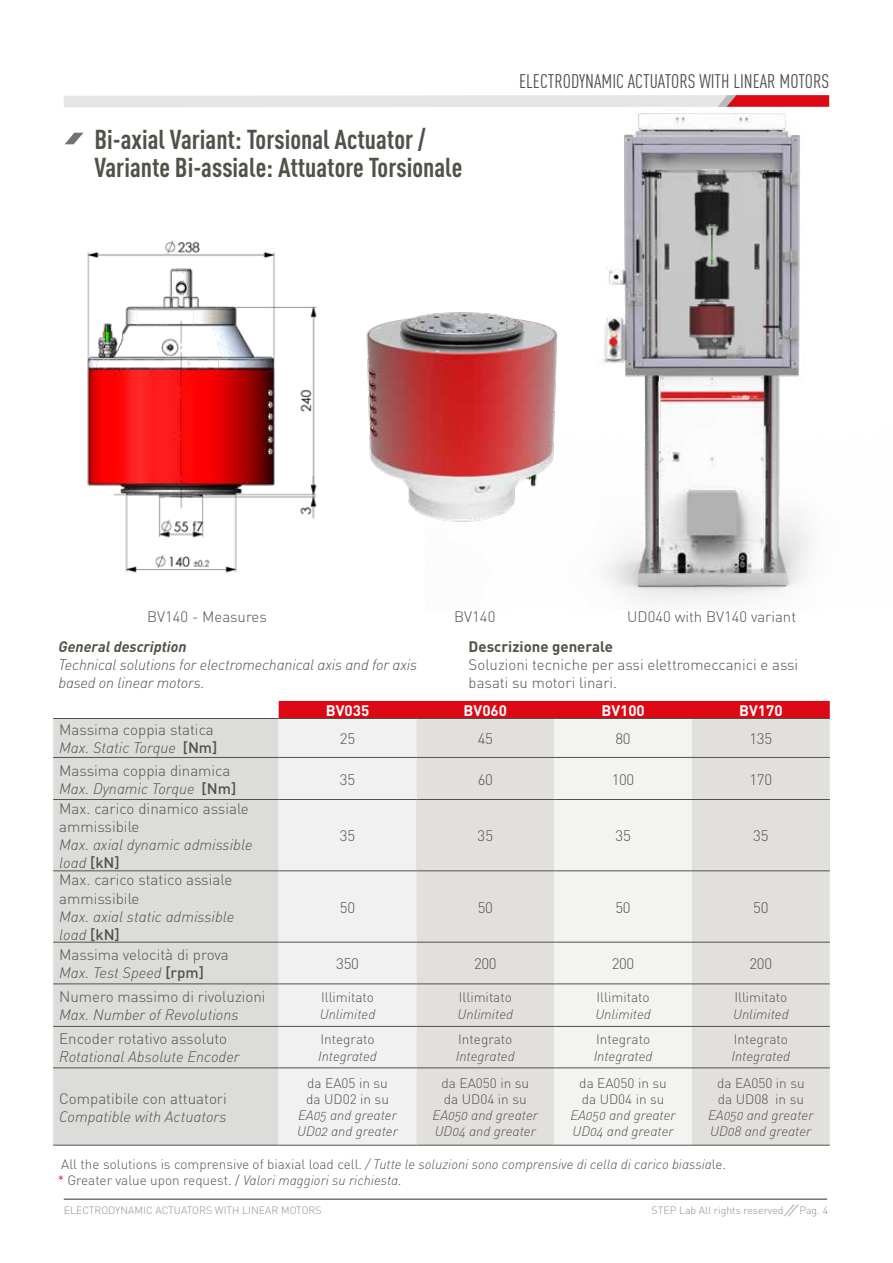
<style>
.page{position:relative;width:893px;height:1263px;background:#fff}
.page>*{position:absolute;margin:0;border:0;box-sizing:border-box;transform-origin:0 0}
.t1{font:700 27px/28.5px "DIN Cond";color:#525149}
.t2{font:19.5px "DIN Cond";color:#525149}
.t3{font:300 15px/18px "DIN";color:#525149}
.t4{font:15px/18px "DIN Light Italic Alt";color:#525149}
.t5{font:700 15px "DIN";color:#fff}
.t6{font:700 15px "DIN";color:#525149}
.t7{font:italic 700 15px "DIN";color:#525149}
.t8{font:13.5px/16.2px "DIN Light Italic Alt";color:#525149}
.t9{font:300 13.5px/16.2px "DIN";color:#525149}
.t10{font:300 10.5px "DIN";color:#908f8f}
.s1{font-family:"DIN";font-weight:500}
.s2{font-family:"DIN";font-weight:300}
.s3{font-family:"DIN";font-weight:300;color:#dc0814}
</style>
<div class="page">
<hr style="left:64px;top:1198px;width:763px;height:2px;background:#747373">
<svg style="left:64px;top:95px;width:361px;height:13px"></svg>
<svg style="left:784px;top:1204px;width:15px;height:12px"></svg>
<svg style="left:65px;top:133px;width:18px;height:11px"></svg>
<img style="left:87px;top:240px;width:188px;height:333px">
<img style="left:254px;top:267px;width:171px;height:291px">
<img style="left:425px;top:95px;width:405px;height:507px">
<div style="left:279px;top:701px;width:551px;height:17px;background:#dc0814"></div>
<div style="left:53px;top:719px;width:226px;height:426px;background:#dcdcdb"></div>
<div style="left:279px;top:719px;width:137px;height:426px;background:#f1f1f1"></div>
<div style="left:416px;top:719px;width:138px;height:426px;background:#e1e0dd"></div>
<div style="left:554px;top:719px;width:138px;height:426px;background:#f3f3f2"></div>
<div style="left:692px;top:719px;width:138px;height:426px;background:#e1e0dd"></div>
<div style="left:416px;top:799px;width:138px;height:72px;background:#e1e0dd"></div>
<div style="left:554px;top:799px;width:138px;height:72px;background:#f3f3f2"></div>
<div style="left:692px;top:799px;width:138px;height:72px;background:#e1e0dd"></div>
<hr style="left:53px;top:718px;width:226px;height:1px;background:#525149">
<hr style="left:279px;top:718px;width:137px;height:1px;background:#525149">
<hr style="left:53px;top:757px;width:226px;height:1px;background:#525149">
<hr style="left:279px;top:757px;width:137px;height:1px;background:#525149">
<hr style="left:53px;top:799px;width:226px;height:1px;background:#525149">
<hr style="left:279px;top:799px;width:137px;height:1px;background:#525149">
<hr style="left:53px;top:870px;width:226px;height:1px;background:#525149">
<hr style="left:279px;top:870px;width:137px;height:1px;background:#525149">
<hr style="left:53px;top:942px;width:226px;height:1px;background:#525149">
<hr style="left:279px;top:942px;width:137px;height:1px;background:#525149">
<hr style="left:53px;top:983px;width:226px;height:1px;background:#525149">
<hr style="left:279px;top:983px;width:137px;height:1px;background:#525149">
<hr style="left:53px;top:1067px;width:226px;height:1px;background:#525149">
<hr style="left:279px;top:1067px;width:137px;height:1px;background:#525149">
<hr style="left:53px;top:1145px;width:226px;height:1px;background:#525149">
<hr style="left:279px;top:1145px;width:137px;height:1px;background:#525149">
<hr style="left:53px;top:1026px;width:226px;height:1px;background:#525149">
<hr style="left:279px;top:1026px;width:137px;height:1px;background:#525149">
<hr style="left:554px;top:718px;width:138px;height:1px;background:#525149">
<hr style="left:554px;top:757px;width:138px;height:1px;background:#525149">
<hr style="left:554px;top:942px;width:138px;height:1px;background:#525149">
<hr style="left:554px;top:983px;width:138px;height:1px;background:#525149">
<hr style="left:554px;top:1026px;width:138px;height:1px;background:#525149">
<hr style="left:554px;top:1067px;width:138px;height:1px;background:#525149">
<hr style="left:554px;top:799px;width:138px;height:1px;background:#525149">
<hr style="left:554px;top:870px;width:138px;height:1px;background:#525149">
<hr style="left:554px;top:1145px;width:138px;height:1px;background:#525149">
<hr style="left:416px;top:718px;width:138px;height:1px;background:#525149">
<hr style="left:692px;top:718px;width:138px;height:1px;background:#525149">
<hr style="left:416px;top:757px;width:138px;height:1px;background:#525149">
<hr style="left:692px;top:757px;width:138px;height:1px;background:#525149">
<hr style="left:416px;top:942px;width:138px;height:1px;background:#525149">
<hr style="left:692px;top:942px;width:138px;height:1px;background:#525149">
<hr style="left:416px;top:983px;width:138px;height:1px;background:#525149">
<hr style="left:692px;top:983px;width:138px;height:1px;background:#525149">
<hr style="left:416px;top:1026px;width:138px;height:1px;background:#525149">
<hr style="left:692px;top:1026px;width:138px;height:1px;background:#525149">
<hr style="left:416px;top:1067px;width:138px;height:1px;background:#525149">
<hr style="left:692px;top:1067px;width:138px;height:1px;background:#525149">
<hr style="left:416px;top:799px;width:138px;height:1px;background:#525149">
<hr style="left:692px;top:799px;width:138px;height:1px;background:#525149">
<hr style="left:416px;top:870px;width:138px;height:1px;background:#525149">
<hr style="left:692px;top:870px;width:138px;height:1px;background:#525149">
<hr style="left:416px;top:1145px;width:138px;height:1px;background:#525149">
<hr style="left:692px;top:1145px;width:138px;height:1px;background:#525149">
<h1 class="t1" style="left:94px;top:124px;width:369px">Bi-axial Variant: Torsional Actuator /<br>Variante Bi-assiale: Attuatore Torsionale</h1>
<h2 class="t2" style="left:519px;top:70px;width:311px">ELECTRODYNAMIC ACTUATORS WITH LINEAR MOTORS</h2>
<p class="t3" style="left:147px;top:607px;width:121px">BV140 - Measures</p>
<p class="t3" style="left:454px;top:607px;width:43px">BV140</p>
<p class="t3" style="left:627px;top:607px;width:171px">UD040 with BV140 variant</p>
<p class="t7" style="left:58px;top:637px;width:130px">General description</p>
<p class="t4" style="left:58px;top:656px;width:360px">Technical solutions for electromechanical axis and for axis based on linear motors.</p>
<p class="t6" style="left:469px;top:637px;width:146px">Descrizione generale</p>
<p class="t3" style="left:469px;top:656px;width:331px">Soluzioni tecniche per assi elettromeccanici e assi basati su motori linari.</p>
<p class="t3" style="left:59px;top:720px;width:156px">Massima coppia statica</p>
<p class="t4" style="left:59px;top:738px;width:160px">Max. Static Torque <span class="s1">[Nm]</span></p>
<p class="t3" style="left:59px;top:761px;width:173px">Massima coppia dinamica</p>
<p class="t4" style="left:59px;top:779px;width:179px">Max. Dynamic Torque <span class="s1">[Nm]</span></p>
<p class="t3" style="left:59px;top:800px;width:191px">Max. carico dinamico assiale ammissibile</p>
<p class="t4" style="left:59px;top:836px;width:195px">Max. axial dynamic admissible load <span class="s1">[kN]</span></p>
<p class="t3" style="left:59px;top:871px;width:175px">Max. carico statico assiale ammissibile</p>
<p class="t4" style="left:59px;top:907px;width:177px">Max. axial static admissible load <span class="s1">[kN]</span></p>
<p class="t3" style="left:59px;top:945px;width:171px">Massima velocità di prova</p>
<p class="t4" style="left:59px;top:963px;width:146px">Max. Test Speed <span class="s1">[rpm]</span></p>
<p class="t3" style="left:59px;top:988px;width:208px">Numero massimo di rivoluzioni</p>
<p class="t4" style="left:59px;top:1006px;width:181px">Max. Number of Revolutions</p>
<p class="t3" style="left:59px;top:1029px;width:170px">Encoder rotativo assoluto</p>
<p class="t4" style="left:59px;top:1048px;width:182px">Rotational Absolute Encoder</p>
<p class="t5" style="left:326px;top:701px;width:45px">BV035</p>
<p class="t5" style="left:464px;top:701px;width:45px">BV060</p>
<p class="t5" style="left:601px;top:701px;width:45px">BV100</p>
<p class="t5" style="left:739px;top:701px;width:45px">BV170</p>
<p class="t3" style="left:340px;top:729px;width:17px">25</p>
<p class="t3" style="left:478px;top:729px;width:17px">45</p>
<p class="t3" style="left:615px;top:729px;width:17px">80</p>
<p class="t3" style="left:750px;top:729px;width:24px">135</p>
<p class="t3" style="left:340px;top:770px;width:17px">35</p>
<p class="t3" style="left:478px;top:770px;width:17px">60</p>
<p class="t3" style="left:612px;top:770px;width:24px">100</p>
<p class="t3" style="left:750px;top:770px;width:24px">170</p>
<p class="t3" style="left:340px;top:827px;width:17px">35</p>
<p class="t3" style="left:478px;top:827px;width:17px">35</p>
<p class="t3" style="left:615px;top:827px;width:17px">35</p>
<p class="t3" style="left:753px;top:827px;width:17px">35</p>
<p class="t3" style="left:340px;top:898px;width:17px">50</p>
<p class="t3" style="left:478px;top:898px;width:17px">50</p>
<p class="t3" style="left:615px;top:898px;width:17px">50</p>
<p class="t3" style="left:753px;top:898px;width:17px">50</p>
<p class="t3" style="left:336px;top:954px;width:24px">350</p>
<p class="t3" style="left:474px;top:954px;width:24px">200</p>
<p class="t3" style="left:612px;top:954px;width:24px">200</p>
<p class="t3" style="left:750px;top:954px;width:24px">200</p>
<p class="t9" style="left:321px;top:989px;width:55px">Illimitato</p>
<p class="t8" style="left:320px;top:1006px;width:57px">Unlimited</p>
<p class="t9" style="left:320px;top:1031px;width:56px">Integrato</p>
<p class="t8" style="left:318px;top:1047px;width:60px">Integrated</p>
<p class="t9" style="left:459px;top:989px;width:55px">Illimitato</p>
<p class="t8" style="left:458px;top:1006px;width:57px">Unlimited</p>
<p class="t9" style="left:458px;top:1031px;width:56px">Integrato</p>
<p class="t8" style="left:456px;top:1047px;width:60px">Integrated</p>
<p class="t9" style="left:597px;top:989px;width:55px">Illimitato</p>
<p class="t8" style="left:595px;top:1006px;width:57px">Unlimited</p>
<p class="t9" style="left:596px;top:1031px;width:56px">Integrato</p>
<p class="t8" style="left:594px;top:1047px;width:60px">Integrated</p>
<p class="t9" style="left:734px;top:989px;width:55px">Illimitato</p>
<p class="t8" style="left:733px;top:1006px;width:57px">Unlimited</p>
<p class="t9" style="left:734px;top:1031px;width:56px">Integrato</p>
<p class="t8" style="left:731px;top:1047px;width:60px">Integrated</p>
<p class="t9" style="left:306px;top:1074px;width:84px">da EA05 in su da UD02 in su</p>
<p class="t8" style="left:297px;top:1107px;width:102px">EA05 and greater<br>UD02 and greater</p>
<p class="t9" style="left:442px;top:1074px;width:89px">da EA050 in su da UD04 in su</p>
<p class="t8" style="left:433px;top:1107px;width:107px">EA050 and greater<br>UD04 and greater</p>
<p class="t9" style="left:717px;top:1074px;width:89px">da EA050 in su da UD08 in su</p>
<p class="t8" style="left:708px;top:1107px;width:107px">EA050 and greater<br>UD08 and greater</p>
<p class="t8" style="left:58px;top:1156px;width:670px"><span class="s2">All the solutions is comprensive of biaxial load cell.</span> / Tutte le soluzioni sono comprensive di cella di carico biassia<span class="s2">le. </span><span class="s3">*</span> <span class="s2">Greater value upon request. /</span> Valori maggiori su richiesta.</p>
<p class="t9" style="left:579px;top:1074px;width:89px">da EA050 in su da UD04 in su</p>
<p class="t8" style="left:570px;top:1107px;width:107px">EA050 and greater<br>UD04 and greater</p>
<p class="t3" style="left:59px;top:1089px;width:169px">Compatibile con attuatori</p>
<p class="t4" style="left:59px;top:1107px;width:169px">Compatible with Actuators</p>
<p class="t10" style="left:64px;top:1204px;width:259px">ELECTRODYNAMIC ACTUATORS WITH LINEAR MOTORS</p>
<p class="t10" style="left:652px;top:1204px;width:133px">STEP Lab All rights reserved</p>
<p class="t10" style="left:800px;top:1204px;width:30px">Pag. 4</p>
</div>
